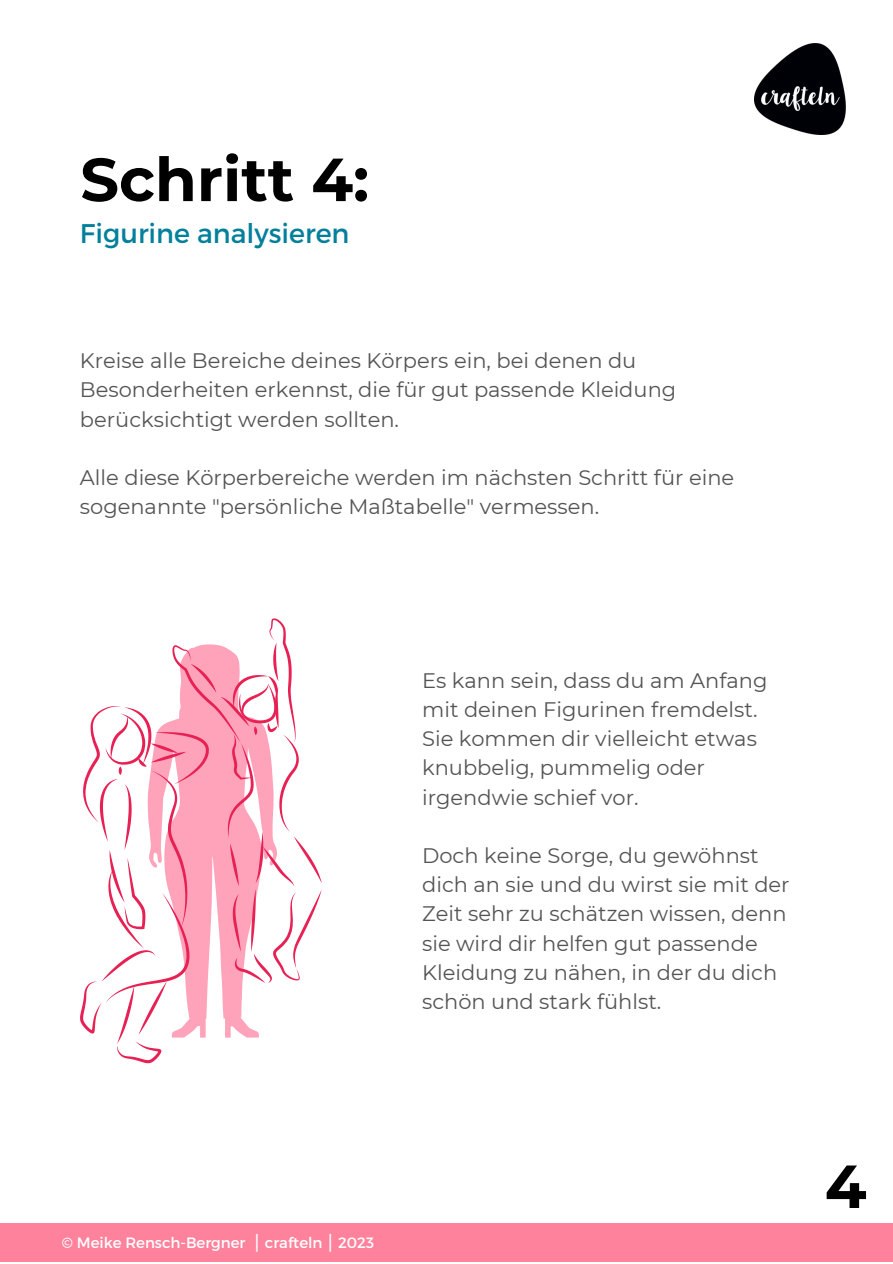
<style>
.page{position:relative;width:893px;height:1264px;background:#fff}
.page>*{position:absolute;margin:0;border:0;box-sizing:border-box;transform-origin:0 0}
.t1{font:700 60.75px "Montserrat";color:#000}
.t2{font:27px "Montserrat";color:#00809b}
.t3{font:21px/29.2px "Montserrat";color:#545454}
.t4{font:15px "Montserrat";color:#fff}
.s1{font-family:"DejaVu Sans"}
</style>
<div class="page">
<img style="left:754px;top:44px;width:91px;height:91px">
<div style="left:0;top:1223px;width:892px;height:38px;background:#ff829d"></div>
<svg style="left:80px;top:618px;width:242px;height:445px"></svg>
<h1 class="t1" style="left:80px;top:142px;width:290px">Schritt 4:</h1>
<p class="t2" style="left:80px;top:215px;width:271px">Figurine analysieren</p>
<p class="t3" style="left:80px;top:346px;width:597px">Kreise alle Bereiche deines Körpers ein, bei denen du<br>Besonderheiten erkennst, die für gut passende Kleidung berücksichtigt werden sollten.</p>
<p class="t3" style="left:80px;top:463px;width:655px">Alle diese Körperbereiche werden im nächsten Schritt für eine sogenannte "persönliche Maßtabelle" vermessen.</p>
<p class="t3" style="left:422px;top:665px;width:347px">Es kann sein, dass du am Anfang mit deinen Figurinen fremdelst.<br>Sie kommen dir vielleicht etwas knubbelig, pummelig oder irgendwie schief vor.</p>
<p class="t3" style="left:422px;top:840px;width:369px">Doch keine Sorge, du gewöhnst dich an sie und du wirst sie mit der<br>Zeit sehr zu schätzen wissen, denn sie wird dir helfen gut passende<br>Kleidung zu nähen, in der du dich schön und stark fühlst.</p>
<p class="t4" style="left:62px;top:1233px;width:314px">© Meike Rensch-Bergner <span class="s1">⎮</span> crafteln <span class="s1">⎮</span> 2023</p>
<h1 class="t1" style="left:824px;top:1149px;width:43px">4</h1>
</div>
